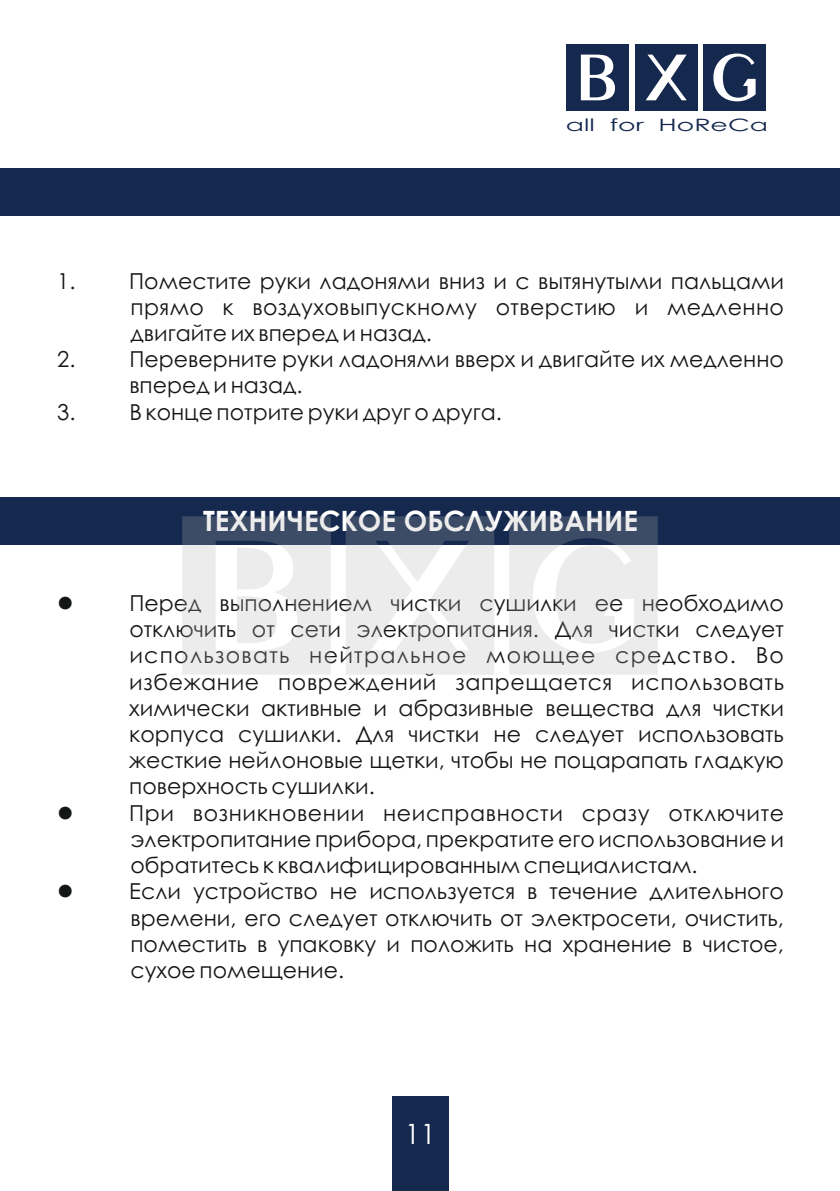
<style>
.page{position:relative;width:840px;height:1191px;background:#fff}
.page>*{position:absolute;margin:0;border:0;box-sizing:border-box;transform-origin:0 0}
.t1{font:700 28px "Century Gothic";color:#fff}
.t2{font:28px "Century Gothic";color:#fff}
.t3{font:22px/26.2px "Century Gothic";color:#151616;text-align:justify}
.t4{font:22px/26.2px "Century Gothic";letter-spacing:.02em;color:#151616}
.t5{font:22px "Wingdings";color:#151616}
.t6{font:17px "Century Gothic";color:#15294e;scale:1.57 1}
</style>
<div class="page">
<div style="left:0;top:497px;width:839px;height:47px;background:#15294e"></div>
<div style="left:0;top:169px;width:839px;height:47px;background:#15294e"></div>
<div style="left:391px;top:1096px;width:57px;height:95px;background:#15294e"></div>
<div style="left:566px;top:44px;width:62px;height:67px;background:#15294e"></div>
<div style="left:634px;top:44px;width:62px;height:67px;background:#15294e"></div>
<div style="left:703px;top:44px;width:62px;height:67px;background:#15294e"></div>
<svg style="left:580px;top:55px;width:34px;height:45px"></svg>
<svg style="left:646px;top:55px;width:40px;height:45px"></svg>
<svg style="left:713px;top:54px;width:42px;height:47px"></svg>
<svg style="left:182px;top:516px;width:148px;height:158px"></svg>
<svg style="left:345px;top:516px;width:149px;height:158px"></svg>
<svg style="left:509px;top:516px;width:148px;height:158px"></svg>
<p class="t3" style="left:57px;top:269px;width:20px">1.</p>
<p class="t6" style="left:565px;top:118px;width:130px">all for HoReCa</p>
<p class="t3" style="left:129px;top:269px;width:655px">Поместите руки ладонями вниз и с вытянутыми пальцами</p>
<p class="t4" style="left:130px;top:296px;width:654px">прямо к воздуховыпускному отверстию и медленно двигайте их вперед и назад.</p>
<p class="t3" style="left:57px;top:348px;width:20px">2.</p>
<p class="t3" style="left:129px;top:348px;width:656px">Переверните руки ладонями вверх и двигайте их медленно вперед и назад.</p>
<p class="t3" style="left:57px;top:400px;width:20px">3.</p>
<p class="t3" style="left:129px;top:400px;width:374px">В конце потрите руки друг о друга.</p>
<p class="t1" style="left:203px;top:510px;width:436px">ТЕХНИЧЕСКОЕ ОБСЛУЖИВАНИЕ</p>
<p class="t5" style="left:57px;top:594px;width:18px">●</p>
<p class="t3" style="left:129px;top:592px;width:656px">Перед выполнением чистки сушилки ее необходимо отключить от сети электропитания. Для чистки следует использовать нейтральное моющее средство. Во избежание повреждений запрещается использовать химически активные и абразивные вещества для чистки корпуса сушилки. Для чистки не следует использовать жесткие нейлоновые щетки, чтобы не поцарапать гладкую поверхность сушилки.</p>
<p class="t5" style="left:57px;top:803px;width:18px">●</p>
<p class="t3" style="left:129px;top:801px;width:655px">При возникновении неисправности сразу отключите электропитание прибора, прекратите его использование и обратитесь к квалифицированным специалистам.</p>
<p class="t5" style="left:57px;top:882px;width:18px">●</p>
<p class="t3" style="left:129px;top:880px;width:656px">Если устройство не используется в течение длительного времени, его следует отключить от электросети, очистить, поместить в упаковку и положить на хранение в чистое, сухое помещение.</p>
<p class="t2" style="left:404px;top:1122px;width:33px">11</p>
</div>
